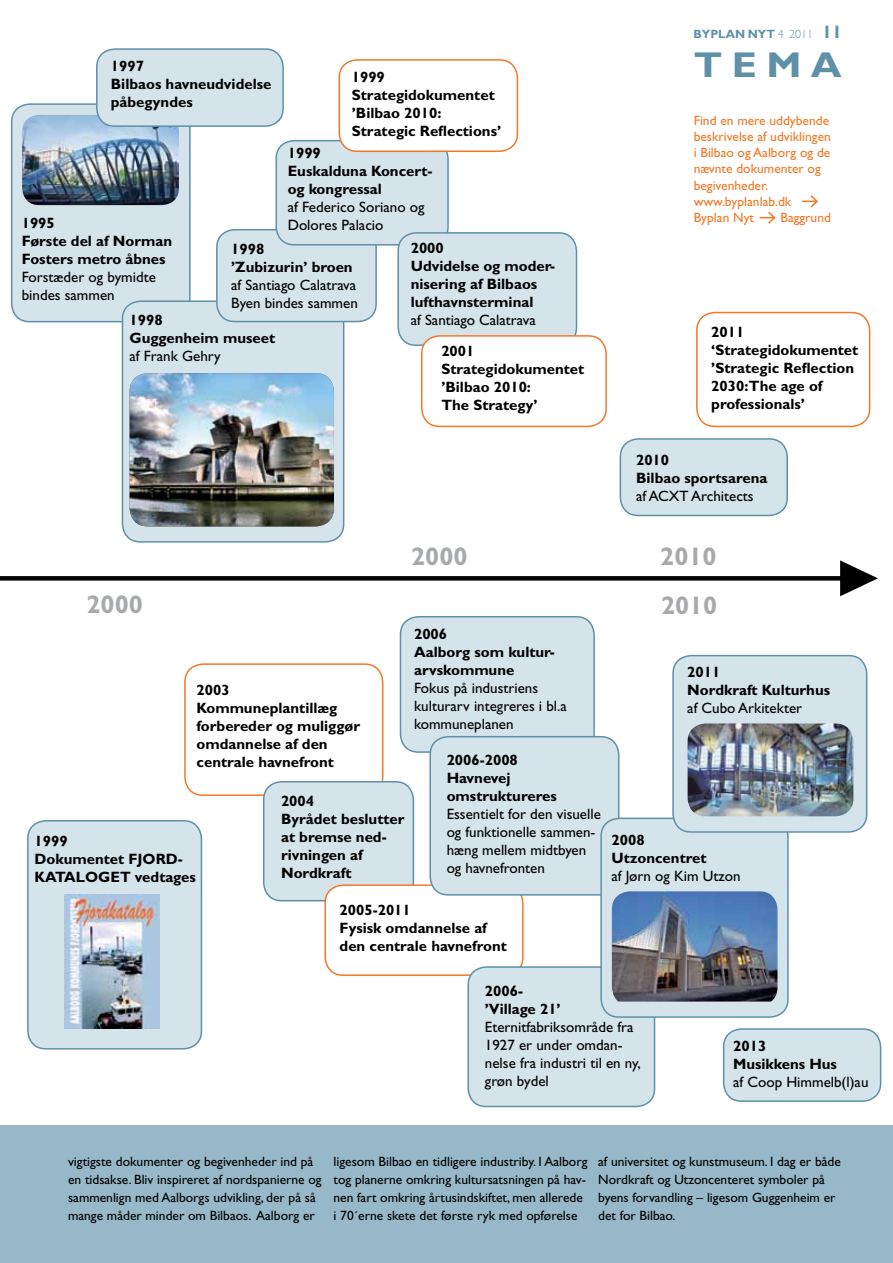
<style>
.page{position:relative;width:893px;height:1263px;background:#fff}
.page>*{position:absolute;margin:0;border:0;box-sizing:border-box;transform-origin:0 0}
.t1{font:700 36px "Gill Sans Std";color:#5e91a8;scale:1.1 1}
.t2{font:700 25.5px/48px "Gill Sans";color:#a7a9ac}
.t3{font:700 15px/18px "Gill Sans Std";color:#000}
.t4{font:15px/18px "Gill Sans Std";color:#000}
.t5{font:13.5px/18px "Gill Sans Std";color:#000}
.t6{font:13.5px/16.2px "Gill Sans Std";color:#f47827}
.t7{font:700 12px "Gill Sans Std";color:#5e91a8}
.s1{font-weight:300}
.s2{font-size:18px}
</style>
<div class="page">
<div style="left:0;top:1125px;width:893px;height:138px;background:#96b8c9"></div>
<div style="left:620px;top:439px;width:167px;height:76px;background:#d5e3eb;border-radius:18px"></div>
<div style="left:620px;top:438px;width:168px;height:78px;border:2px solid #5e91a8;border-radius:18px"></div>
<div style="left:696px;top:312px;width:174px;height:115px;border:2px solid #f47827;border-radius:18px"></div>
<div style="left:400px;top:617px;width:194px;height:135px;background:#d5e3eb;border-radius:18px"></div>
<div style="left:400px;top:616px;width:195px;height:137px;border:2px solid #5e91a8;border-radius:18px"></div>
<div style="left:724px;top:1029px;width:157px;height:72px;background:#d5e3eb;border-radius:18px"></div>
<div style="left:723px;top:1028px;width:158px;height:74px;border:2px solid #5e91a8;border-radius:18px"></div>
<div style="left:12px;top:104px;width:178px;height:218px;background:#d5e3eb;border-radius:18px"></div>
<div style="left:11px;top:103px;width:180px;height:219px;border:2px solid #5e91a8;border-radius:18px"></div>
<img style="left:22px;top:115px;width:157px;height:90px">
<div style="left:0;top:576px;width:854px;height:5px;background:#000"></div>
<svg style="left:840px;top:560px;width:38px;height:36px"></svg>
<svg style="left:760px;top:211px;width:16px;height:13px"></svg>
<svg style="left:802px;top:195px;width:16px;height:13px"></svg>
<div style="left:28px;top:821px;width:173px;height:228px;background:#d5e3eb;border-radius:18px"></div>
<div style="left:27px;top:820px;width:175px;height:229px;border:2px solid #5e91a8;border-radius:18px"></div>
<img style="left:65px;top:894px;width:94px;height:135px">
<div style="left:97px;top:49px;width:186px;height:77px;background:#d5e3eb;border-radius:18px"></div>
<div style="left:96px;top:48px;width:188px;height:79px;border:2px solid #5e91a8;border-radius:18px"></div>
<div style="left:122px;top:301px;width:222px;height:241px;background:#d5e3eb;border-radius:18px"></div>
<div style="left:122px;top:300px;width:222px;height:243px;border:2px solid #5e91a8;border-radius:18px"></div>
<img style="left:130px;top:373px;width:204px;height:153px">
<div style="left:184px;top:663px;width:199px;height:133px;border:2px solid #f47827;border-radius:18px"></div>
<div style="left:264px;top:782px;width:149px;height:119px;background:#d5e3eb;border-radius:18px"></div>
<div style="left:263px;top:781px;width:151px;height:120px;border:2px solid #5e91a8;border-radius:18px"></div>
<div style="left:325px;top:885px;width:198px;height:90px;background:#fff;border-radius:18px"></div>
<div style="left:324px;top:884px;width:200px;height:92px;border:2px solid #f47827;border-radius:18px"></div>
<div style="left:430px;top:737px;width:189px;height:158px;background:#d5e3eb;border-radius:18px"></div>
<div style="left:429px;top:736px;width:190px;height:159px;border:2px solid #5e91a8;border-radius:18px"></div>
<div style="left:468px;top:967px;width:186px;height:139px;background:#d5e3eb;border-radius:18px"></div>
<div style="left:467px;top:966px;width:188px;height:141px;border:2px solid #5e91a8;border-radius:18px"></div>
<div style="left:601px;top:818px;width:187px;height:199px;background:#d5e3eb;border-radius:18px"></div>
<div style="left:600px;top:818px;width:189px;height:200px;border:2px solid #5e91a8;border-radius:18px"></div>
<img style="left:612px;top:891px;width:165px;height:110px">
<div style="left:673px;top:656px;width:194px;height:176px;background:#d5e3eb;border-radius:18px"></div>
<div style="left:672px;top:655px;width:195px;height:178px;border:2px solid #5e91a8;border-radius:18px"></div>
<img style="left:688px;top:723px;width:165px;height:93px">
<div style="left:217px;top:230px;width:159px;height:92px;background:#d5e3eb;border-radius:18px"></div>
<div style="left:216px;top:229px;width:161px;height:93px;border:2px solid #5e91a8;border-radius:18px"></div>
<div style="left:276px;top:141px;width:172px;height:104px;background:#d5e3eb;border-radius:18px"></div>
<div style="left:275px;top:140px;width:174px;height:106px;border:2px solid #5e91a8;border-radius:18px"></div>
<div style="left:339px;top:60px;width:178px;height:91px;background:#fff;border-radius:18px"></div>
<div style="left:338px;top:59px;width:180px;height:93px;border:2px solid #f47827;border-radius:18px"></div>
<div style="left:398px;top:233px;width:178px;height:112px;background:#d5e3eb;border-radius:18px"></div>
<div style="left:397px;top:232px;width:180px;height:114px;border:2px solid #5e91a8;border-radius:18px"></div>
<div style="left:422px;top:336px;width:184px;height:90px;background:#fff;border-radius:18px"></div>
<div style="left:421px;top:335px;width:186px;height:92px;border:2px solid #f47827;border-radius:18px"></div>
<p class="t3" style="left:111px;top:57px;width:162px">1997<br>Bilbaos havneudvidelse påbegyndes</p>
<p class="t3" style="left:352px;top:68px;width:151px">1999<br>Strategidokumentet ’Bilbao 2010:<br>Strategic Reflections’</p>
<p class="t3" style="left:288px;top:144px;width:146px">1999<br>Euskalduna Koncert&shy;og kongressal</p>
<p class="t4" style="left:288px;top:198px;width:138px">af Federico Soriano og<br>Dolores Palacio</p>
<p class="t3" style="left:22px;top:214px;width:152px">1995<br>Første del af Norman<br>Fosters metro åbnes</p>
<p class="t4" style="left:22px;top:268px;width:136px">Forstæder og bymidte bindes sammen</p>
<p class="t3" style="left:411px;top:239px;width:146px">2000<br>Udvidelse og moder&shy;nisering af Bilbaos lufthavnsterminal</p>
<p class="t4" style="left:411px;top:311px;width:126px">af Santiago Calatrava</p>
<p class="t3" style="left:441px;top:341px;width:144px">2001<br>Strategidokumentet ’Bilbao 2010:<br>The Strategy’</p>
<p class="t3" style="left:231px;top:240px;width:123px">1998<br>’Zubizurin’ broen</p>
<p class="t4" style="left:231px;top:276px;width:128px">af Santiago Calatrava<br>Byen bindes sammen</p>
<p class="t3" style="left:130px;top:311px;width:147px">1998<br>Guggenheim museet</p>
<p class="t4" style="left:130px;top:347px;width:93px">af Frank Gehry</p>
<p class="t7" style="left:694px;top:27px;width:150px">BYPLAN NYT <span class="s1">4 2011</span> <span class="s2">11</span></p>
<h1 class="t1" style="left:694px;top:43px;width:136px">TEMA</h1>
<p class="t6" style="left:694px;top:112px;width:139px">Find en mere uddybende beskrivelse af udviklingen i Bilbao og Aalborg og de nævnte dokumenter og begivenheder. www.byplanlab.dk<br>Byplan Nyt</p>
<p class="t6" style="left:780px;top:209px;width:52px">Baggrund</p>
<p class="t3" style="left:711px;top:323px;width:149px">2011 ‘Strategidokumentet ’Strategic Reflection<br>2030:The age of professionals’</p>
<p class="t3" style="left:636px;top:451px;width:133px">2010<br>Bilbao sportsarena</p>
<p class="t4" style="left:636px;top:487px;width:119px">af ACXT Architects</p>
<h2 class="t2" style="left:87px;top:581px;width:58px">2000</h2>
<h2 class="t2" style="left:411px;top:533px;width:58px">2000</h2>
<p class="t3" style="left:414px;top:624px;width:142px">2006<br>Aalborg som kultur&shy;arvskommune</p>
<p class="t4" style="left:414px;top:678px;width:154px">Fokus på industriens kulturarv integreres i bl.a kommuneplanen</p>
<p class="t3" style="left:197px;top:681px;width:165px">2003<br>Kommuneplantillæg forbereder og muliggør omdannelse af den centrale havnefront</p>
<p class="t3" style="left:281px;top:792px;width:125px">2004<br>Byrådet beslutter at bremse ned&shy;rivningen af<br>Nordkraft</p>
<p class="t3" style="left:340px;top:901px;width:169px">2005-2011<br>Fysisk omdannelse af den centrale havnefront</p>
<p class="t3" style="left:447px;top:750px;width:112px">2006-2008<br>Havnevej omstruktureres</p>
<p class="t4" style="left:447px;top:805px;width:156px">Essentielt for den visuelle og funktionelle sammen&shy;hæng mellem midtbyen og havnefronten</p>
<p class="t3" style="left:35px;top:832px;width:163px">1999<br>Dokumentet FJORD-<br>KATALOGET vedtages</p>
<h2 class="t2" style="left:660px;top:533px;width:59px">2010<br>2010</h2>
<p class="t3" style="left:687px;top:663px;width:144px">2011<br>Nordkraft Kulturhus</p>
<p class="t4" style="left:687px;top:699px;width:116px">af Cubo Arkitekter</p>
<p class="t3" style="left:611px;top:831px;width:97px">2008<br>Utzoncentret</p>
<p class="t4" style="left:611px;top:867px;width:131px">af Jørn og Kim Utzon</p>
<p class="t3" style="left:485px;top:982px;width:77px">2006- ’Village 21’</p>
<p class="t4" style="left:485px;top:1018px;width:157px">Eternitfabriksområde fra<br>1927 er under omdan&shy;nelse fra industri til en ny, grøn bydel</p>
<p class="t3" style="left:733px;top:1036px;width:105px">2013<br>Musikkens Hus</p>
<p class="t4" style="left:733px;top:1072px;width:137px">af Coop Himmelb(l)au</p>
<p class="t5" style="left:68px;top:1153px;width:255px">vigtigste dokumenter og begivenheder ind på en tidsakse. Bliv inspireret af nordspanierne og sammenlign med Aalborgs udvikling, der på så mange måder minder om Bilbaos. Aalborg er</p>
<p class="t5" style="left:334px;top:1153px;width:255px">ligesom Bilbao en tidligere industriby. I Aalborg tog planerne omkring kultursatsningen på hav&shy;nen fart omkring årtusindskiftet, men allerede i 70´erne skete det første ryk med opførelse</p>
<p class="t5" style="left:598px;top:1153px;width:244px">af universitet og kunstmuseum. I dag er både Nordkraft og Utzoncenteret symboler på byens forvandling – ligesom Guggenheim er det for Bilbao.</p>
</div>
